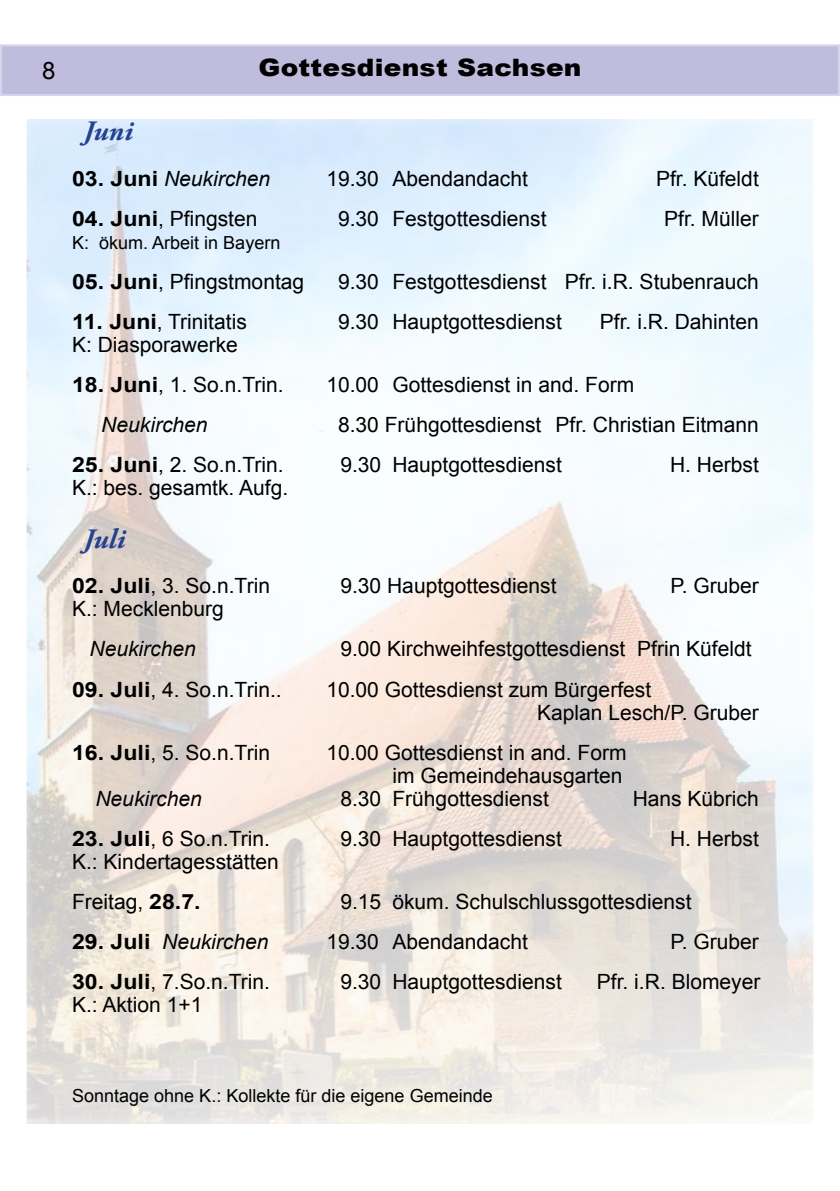
<style>
.page{position:relative;width:840px;height:1191px;background:#fff}
.page>*{position:absolute;margin:0;border:0;box-sizing:border-box;transform-origin:0 0}
.t1{font:italic 700 28px "Adobe Garamond Pro";letter-spacing:.01em;color:#24408f}
.t2{font:900 24px "Arial";letter-spacing:.01em;color:#000;scale:1.1 1}
.t3{font:24px "Arial";color:#000}
.t4{font:21px/23px "Arial";color:#000}
.t5{font:italic 21px "Arial";color:#000}
.t6{font:18px "Arial";color:#000}
.s1{font-weight:700;font-style:normal}
.s2{font-weight:700}
</style>
<div class="page">
<div style="left:1px;top:45px;width:837px;height:50px;background:#c0bcde"></div>
<div style="left:0;top:44px;width:839px;height:52px;border:2px solid #d7d5eb"></div>
<svg style="left:839px;top:44px;width:1px;height:52px"></svg>
<div style="left:23px;top:104px;width:792px;height:1040px;background:#fff;opacity:.3"></div>
<p class="t3" style="left:42px;top:55px;width:15px">8</p>
<p class="t2" style="left:258px;top:50px;width:295px">Gottesdienst Sachsen</p>
<h1 class="t1" style="left:83px;top:115px;width:51px">Juni</h1>
<p class="t5" style="left:72px;top:165px;width:200px"><span class="s1">03. Juni</span> Neukirchen</p>
<p class="t4" style="left:326px;top:167px;width:203px">19.30 Abendandacht</p>
<p class="t4" style="left:655px;top:167px;width:104px">Pfr. Küfeldt</p>
<p class="t4" style="left:72px;top:207px;width:187px"><span class="s2">04. Juni</span>, Pfingsten</p>
<p class="t4" style="left:338px;top:207px;width:210px">9.30 Festgottesdienst</p>
<p class="t4" style="left:663px;top:207px;width:96px">Pfr. Müller</p>
<p class="t6" style="left:72px;top:231px;width:210px">K: ökum. Arbeit in Bayern</p>
<p class="t4" style="left:72px;top:270px;width:233px"><span class="s2">05. Juni</span>, Pfingstmontag</p>
<p class="t4" style="left:338px;top:270px;width:422px">9.30 Festgottesdienst Pfr. i.R. Stubenrauch</p>
<p class="t4" style="left:72px;top:310px;width:176px"><span class="s2">11. Juni</span>, Trinitatis</p>
<p class="t4" style="left:338px;top:310px;width:225px">9.30 Hauptgottesdienst</p>
<p class="t4" style="left:599px;top:310px;width:160px">Pfr. i.R. Dahinten</p>
<p class="t4" style="left:72px;top:333px;width:167px">K: Diasporawerke</p>
<p class="t4" style="left:72px;top:373px;width:213px"><span class="s2">18. Juni</span>, 1. So.n.Trin.</p>
<p class="t4" style="left:326px;top:373px;width:309px">10.00 Gottesdienst in and. Form</p>
<p class="t5" style="left:101px;top:411px;width:108px">Neukirchen</p>
<p class="t4" style="left:338px;top:413px;width:422px">8.30 Frühgottesdienst Pfr. Christian Eitmann</p>
<p class="t4" style="left:72px;top:453px;width:213px"><span class="s2">25. Juni</span>, 2. So.n.Trin.</p>
<p class="t4" style="left:340px;top:453px;width:223px">9.30 Hauptgottesdienst</p>
<p class="t4" style="left:669px;top:453px;width:90px">H. Herbst</p>
<p class="t4" style="left:72px;top:476px;width:217px">K.: bes. gesamtk. Aufg.</p>
<h1 class="t1" style="left:83px;top:523px;width:43px">Juli</h1>
<p class="t4" style="left:72px;top:575px;width:199px"><span class="s2">02. Juli</span>, 3. So.n.Trin</p>
<p class="t4" style="left:340px;top:575px;width:217px">9.30 Hauptgottesdienst</p>
<p class="t4" style="left:670px;top:575px;width:90px">P. Gruber</p>
<p class="t4" style="left:72px;top:598px;width:153px">K.: Mecklenburg</p>
<p class="t5" style="left:89px;top:635px;width:108px">Neukirchen</p>
<p class="t4" style="left:340px;top:638px;width:412px">9.00 Kirchweihfestgottesdienst Pfrin Küfeldt</p>
<p class="t4" style="left:72px;top:678px;width:211px"><span class="s2">09. Juli</span>, 4. So.n.Trin..</p>
<p class="t4" style="left:537px;top:678px;width:223px;text-indent:-211px">10.00 Gottesdienst zum Bürgerfest<br>Kaplan Lesch/P. Gruber</p>
<p class="t4" style="left:72px;top:741px;width:199px"><span class="s2">16. Juli</span>, 5. So.n.Trin</p>
<p class="t4" style="left:326px;top:741px;width:301px;text-align:right">10.00 Gottesdienst in and. Form im Gemeindehausgarten</p>
<p class="t5" style="left:95px;top:784px;width:108px">Neukirchen</p>
<p class="t4" style="left:340px;top:787px;width:210px">8.30 Frühgottesdienst</p>
<p class="t4" style="left:632px;top:787px;width:128px">Hans Kübrich</p>
<p class="t4" style="left:72px;top:827px;width:199px"><span class="s2">23. Juli</span>, 6 So.n.Trin.</p>
<p class="t4" style="left:340px;top:827px;width:223px">9.30 Hauptgottesdienst</p>
<p class="t4" style="left:669px;top:827px;width:90px">H. Herbst</p>
<p class="t4" style="left:72px;top:841px;width:208px;line-height:40px">K.: Kindertagesstätten<br>Freitag, <span class="s2">28.7.</span></p>
<p class="t4" style="left:340px;top:890px;width:352px">9.15 ökum. Schulschlussgottesdienst</p>
<p class="t5" style="left:72px;top:927px;width:198px"><span class="s1">29. Juli</span> Neukirchen</p>
<p class="t4" style="left:326px;top:930px;width:203px">19.30 Abendandacht</p>
<p class="t4" style="left:670px;top:930px;width:90px">P. Gruber</p>
<p class="t4" style="left:72px;top:970px;width:199px"><span class="s2">30. Juli</span>, 7.So.n.Trin.</p>
<p class="t4" style="left:340px;top:970px;width:223px">9.30 Hauptgottesdienst</p>
<p class="t4" style="left:596px;top:970px;width:165px">Pfr. i.R. Blomeyer</p>
<p class="t4" style="left:72px;top:993px;width:132px">K.: Aktion 1+1</p>
<p class="t6" style="left:72px;top:1084px;width:422px">Sonntage ohne K.: Kollekte für die eigene Gemeinde</p>
</div>
